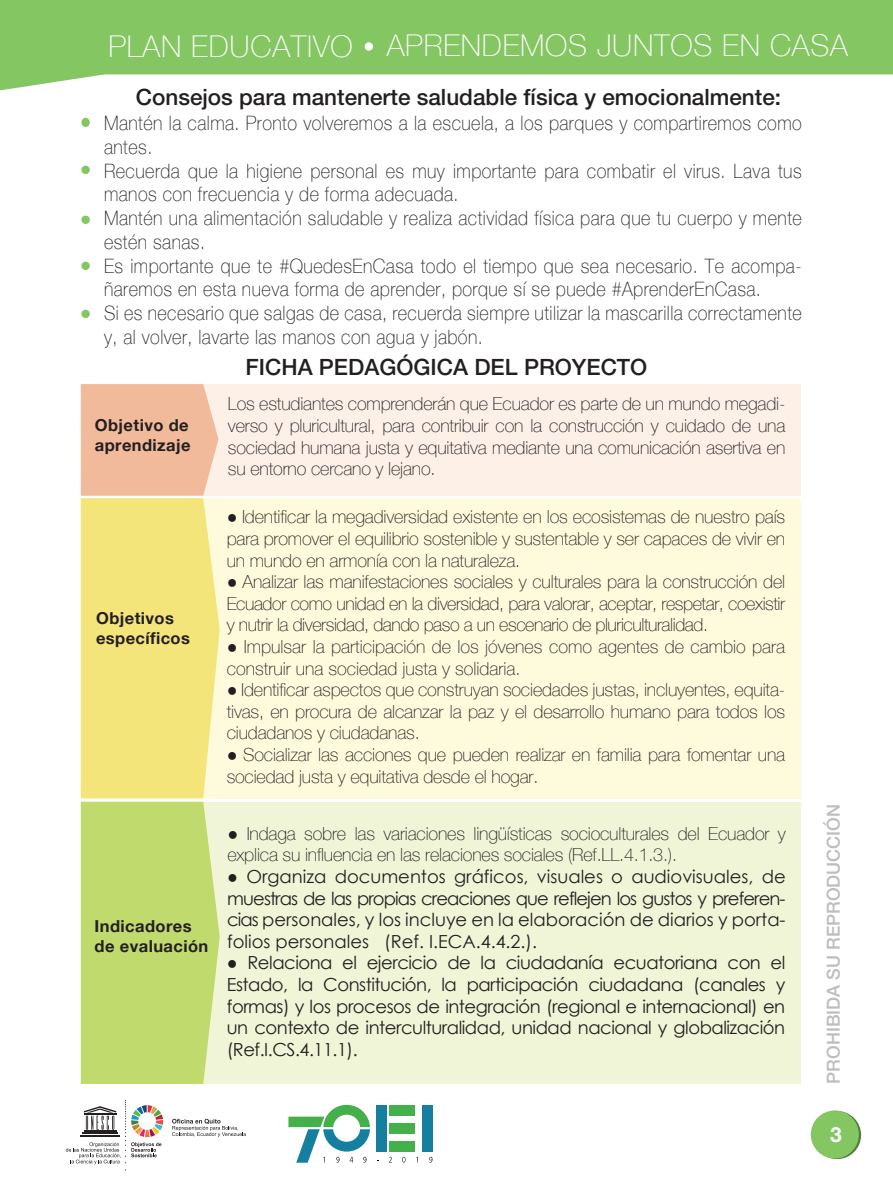
<style>
.page{position:relative;width:893px;height:1191px;background:#fff}
.page>*{position:absolute;margin:0;border:0;box-sizing:border-box;transform-origin:0 0}
.t1{font:100 30px "Helvetica Neue";letter-spacing:.025em;color:#fff}
.t2{font:500 22.5px "Helvetica Neue LT Std";color:#231f20}
.t3{font:700 21px "Helvetica Neue LT Std";color:#fff}
.t4{font:100 19.8px/23.7px "Helvetica Neue";letter-spacing:.025em;color:#231f20;scale:.91 1}
.t5{font:100 18px/21.6px "Helvetica Neue";letter-spacing:-.01em;color:#231f20;text-align:justify}
.t6{font:18px/21.6px "Century Gothic";letter-spacing:-.015em;color:#231f20;text-align:justify}
.t7{font:500 18px "Helvetica Neue LT Std";color:#bcbdc0}
.t8{font:700 16.5px/19.8px "Helvetica Neue";letter-spacing:.025em;color:#231f20}
.s1{font-family:"Century Gothic";font-weight:400}
</style>
<div class="page">
<svg style="left:0;top:0;width:893px;height:90px;fill:#84c662"></svg>
<div style="left:365px;top:42px;width:8px;height:9px;background:#fff;border-radius:50%"></div>
<svg style="left:813px;top:1111px;width:48px;height:48px"></svg>
<div style="left:811px;top:1110px;width:48px;height:48px;background:#84c662;border-radius:50%"></div>
<svg style="left:66px;top:1100px;width:97px;height:70px"></svg>
<svg style="left:172px;top:1118px;width:74px;height:19px"></svg>
<div style="left:81px;top:118px;width:9px;height:9px;background:#84c662;border-radius:50%"></div>
<div style="left:81px;top:166px;width:9px;height:8px;background:#84c662;border-radius:50%"></div>
<div style="left:81px;top:216px;width:9px;height:8px;background:#84c662;border-radius:50%"></div>
<div style="left:81px;top:262px;width:9px;height:8px;background:#84c662;border-radius:50%"></div>
<div style="left:81px;top:310px;width:9px;height:8px;background:#84c662;border-radius:50%"></div>
<div style="left:81px;top:384px;width:719px;height:112px;background:#fcf0e7"></div>
<div style="left:81px;top:498px;width:719px;height:300px;background:#fefbdd"></div>
<div style="left:81px;top:801px;width:719px;height:282px;background:#f1f5d7"></div>
<svg style="left:81px;top:384px;width:139px;height:700px;background:#e0db81"></svg>
<div style="left:422px;top:1104px;width:11px;height:47px;background:#157fa0"></div>
<div style="left:376px;top:1104px;width:11px;height:47px;background:#157fa0"></div>
<div style="left:389px;top:1104px;width:25px;height:11px;background:#43b049"></div>
<div style="left:389px;top:1122px;width:25px;height:11px;background:#43b049"></div>
<div style="left:389px;top:1141px;width:25px;height:10px;background:#43b049"></div>
<svg style="left:288px;top:1104px;width:82px;height:58px"></svg>
<svg style="left:402px;top:1156px;width:3px;height:6px"></svg>
<svg style="left:429px;top:1156px;width:3px;height:6px"></svg>
<h1 class="t1" style="left:108px;top:22px;width:741px">PLAN EDUCATIVO APRENDEMOS JUNTOS EN CASA</h1>
<p class="t2" style="left:136px;top:83px;width:647px">Consejos para mantenerte saludable física y emocionalmente:</p>
<p class="t4" style="left:104px;top:111px;width:768px">Mantén la calma. Pronto volveremos a la escuela, a los parques y compartiremos como antes.<br>Recuerda que la higiene personal es muy importante para combatir el virus. Lava tus manos con frecuencia y de forma adecuada.<br>Mantén una alimentación saludable y realiza actividad física para que tu cuerpo y mente estén sanas.<br>Es importante que te #QuedesEnCasa todo el tiempo que sea necesario. Te acompa&shy;ñaremos en esta nueva forma de aprender, porque sí se puede #AprenderEnCasa.<br>Si es necesario que salgas de casa, recuerda siempre utilizar la mascarilla correctamente y, al volver, lavarte las manos con agua y jabón.</p>
<p class="t8" style="left:95px;top:414px;width:97px">Objetivo de aprendizaje</p>
<p class="t8" style="left:96px;top:608px;width:95px">Objetivos específicos</p>
<p class="t8" style="left:95px;top:916px;width:115px">Indicadores de evaluación</p>
<p class="t2" style="left:246px;top:354px;width:403px">FICHA PEDAGÓGICA DEL PROYECTO</p>
<p class="t5" style="left:228px;top:393px;width:559px">Los estudiantes comprenderán que Ecuador es parte de un mundo megadi&shy;verso y pluricultural, para contribuir con la construcción y cuidado de una sociedad humana justa y equitativa mediante una comunicación asertiva en su entorno cercano y lejano.</p>
<p class="t5" style="left:227px;top:506px;width:560px"><span class="s1">●</span> Identificar la megadiversidad existente en los ecosistemas de nuestro país para promover el equilibrio sostenible y sustentable y ser capaces de vivir en un mundo en armonía con la naturaleza.</p>
<p class="t5" style="left:227px;top:570px;width:560px"><span class="s1">●</span> Analizar las manifestaciones sociales y culturales para la construcción del Ecuador como unidad en la diversidad, para valorar, aceptar, respetar, coexistir y nutrir la diversidad, dando paso a un escenario de pluriculturalidad.</p>
<p class="t5" style="left:227px;top:635px;width:560px"><span class="s1">●</span> Impulsar la participación de los jóvenes como agentes de cambio para construir una sociedad justa y solidaria.</p>
<p class="t5" style="left:227px;top:678px;width:560px"><span class="s1">●</span> Identificar aspectos que construyan sociedades justas, incluyentes, equita&shy;tivas, en procura de alcanzar la paz y el desarrollo humano para todos los ciudadanos y ciudadanas.</p>
<p class="t5" style="left:227px;top:743px;width:560px"><span class="s1">●</span> Socializar las acciones que pueden realizar en familia para fomentar una sociedad justa y equitativa desde el hogar.</p>
<p class="t5" style="left:227px;top:822px;width:560px"><span class="s1">●</span> Indaga sobre las variaciones lingüísticas socioculturales del Ecuador y explica su influencia en las relaciones sociales (Ref.LL.4.1.3.).</p>
<p class="t6" style="left:227px;top:865px;width:560px">● Organiza documentos gráficos, visuales o audiovisuales, de muestras de las propias creaciones que reflejen los gustos y preferen&shy;cias personales, y los incluye en la elaboración de diarios y porta&shy;folios personales (Ref. I.ECA.4.4.2.).</p>
<p class="t6" style="left:227px;top:952px;width:560px">● Relaciona el ejercicio de la ciudadanía ecuatoriana con el Estado, la Constitución, la participación ciudadana (canales y formas) y los procesos de integración (regional e internacional) en un contexto de interculturalidad, unidad nacional y globalización (Ref.I.CS.4.11.1).</p>
<p class="t7" style="left:823px;top:1083px;width:281px;rotate:-90deg">PROHIBIDA SU REPRODUCCIÓN</p>
<p class="t3" style="left:830px;top:1121px;width:13px">3</p>
</div>
